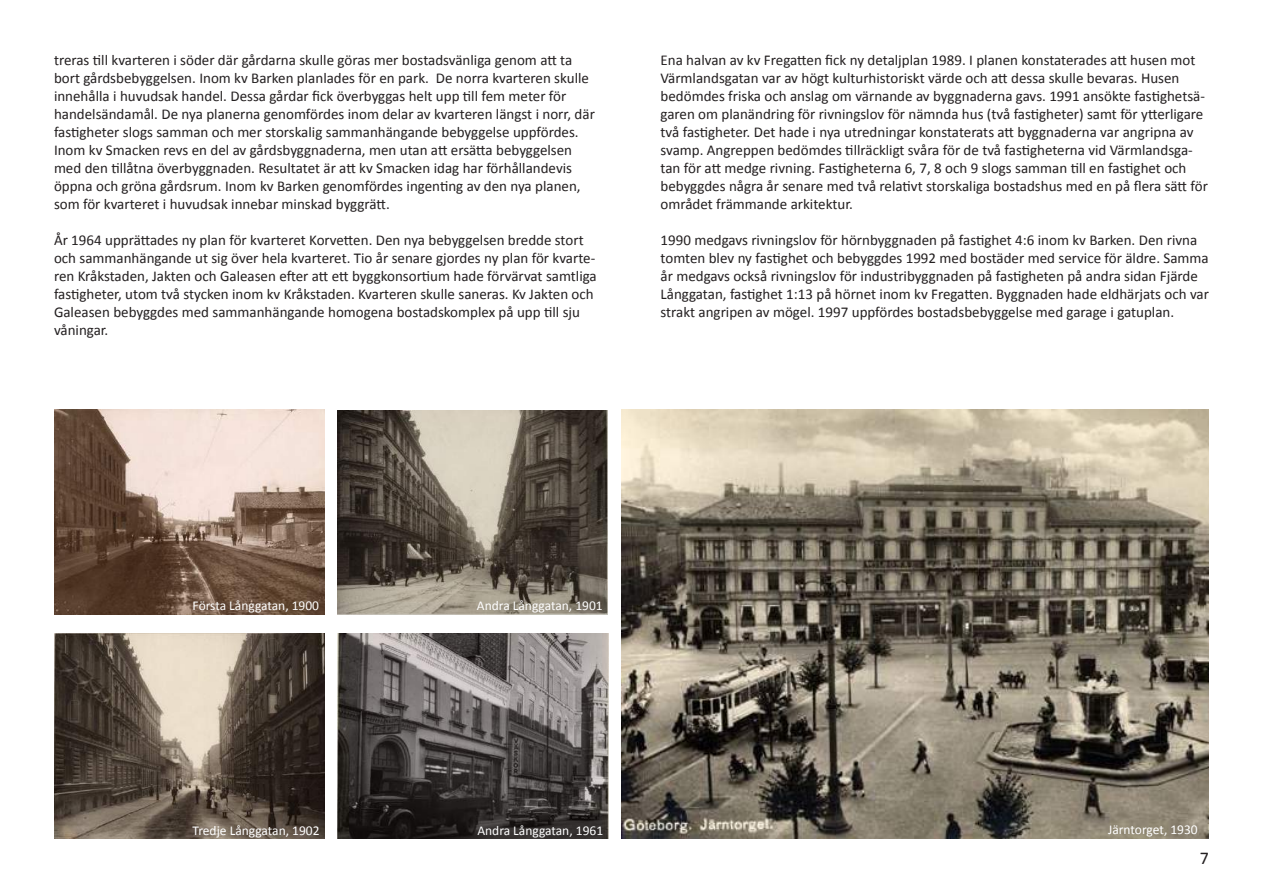
<style>
.page{position:relative;width:1263px;height:893px;background:#fff}
.page>*{position:absolute;margin:0;border:0;box-sizing:border-box;transform-origin:0 0}
.t1{font:18px "Calibri";color:#231f20}
.t2{font:15px/18px "Calibri";color:#231f20}
.t3{font:13.5px "Calibri";color:#fff}
</style>
<div class="page">
<img style="left:338px;top:410px;width:269px;height:204px">
<img style="left:54px;top:634px;width:271px;height:205px">
<img style="left:54px;top:409px;width:270px;height:205px">
<img style="left:622px;top:410px;width:587px;height:429px">
<img style="left:338px;top:634px;width:270px;height:205px">
<p class="t2" style="left:54px;top:51px;width:542px">treras till kvarteren i söder där gårdarna skulle göras mer bostadsvänliga genom att ta bort gårdsbebyggelsen. Inom kv Barken planlades för en park. De norra kvarteren skulle innehålla i huvudsak handel. Dessa gårdar fick överbyggas helt upp till fem meter för handelsändamål. De nya planerna genomfördes inom delar av kvarteren längst i norr, där fastigheter slogs samman och mer storskalig sammanhängande bebyggelse uppfördes.<br>Inom kv Smacken revs en del av gårdsbyggnaderna, men utan att ersätta bebyggelsen med den tillåtna överbyggnaden. Resultatet är att kv Smacken idag har förhållandevis öppna och gröna gårdsrum. Inom kv Barken genomfördes ingenting av den nya planen, som för kvarteret i huvudsak innebar minskad byggrätt.</p>
<p class="t2" style="left:54px;top:231px;width:544px">År 1964 upprättades ny plan för kvarteret Korvetten. Den nya bebyggelsen bredde stort och sammanhängande ut sig över hela kvarteret. Tio år senare gjordes ny plan för kvarte&shy;ren Kråkstaden, Jakten och Galeasen efter att ett byggkonsortium hade förvärvat samtliga fastigheter, utom två stycken inom kv Kråkstaden. Kvarteren skulle saneras. Kv Jakten och Galeasen bebyggdes med sammanhängande homogena bostadskomplex på upp till sju våningar.</p>
<p class="t2" style="left:660px;top:51px;width:549px">Ena halvan av kv Fregatten fick ny detaljplan 1989. I planen konstaterades att husen mot Värmlandsgatan var av högt kulturhistoriskt värde och att dessa skulle bevaras. Husen bedömdes friska och anslag om värnande av byggnaderna gavs. 1991 ansökte fastighetsä&shy;garen om planändring för rivningslov för nämnda hus (två fastigheter) samt för ytterligare två fastigheter. Det hade i nya utredningar konstaterats att byggnaderna var angripna av svamp. Angreppen bedömdes tillräckligt svåra för de två fastigheterna vid Värmlandsga&shy;tan för att medge rivning. Fastigheterna 6, 7, 8 och 9 slogs samman till en fastighet och bebyggdes några år senare med två relativt storskaliga bostadshus med en på flera sätt för området främmande arkitektur.</p>
<p class="t2" style="left:660px;top:231px;width:550px">1990 medgavs rivningslov för hörnbyggnaden på fastighet 4:6 inom kv Barken. Den rivna tomten blev ny fastighet och bebyggdes 1992 med bostäder med service för äldre. Samma år medgavs också rivningslov för industribyggnaden på fastigheten på andra sidan Fjärde Långgatan, fastighet 1:13 på hörnet inom kv Fregatten. Byggnaden hade eldhärjats och var strakt angripen av mögel. 1997 uppfördes bostadsbebyggelse med garage i gatuplan.</p>
<p class="t3" style="left:193px;top:597px;width:128px">Första Långgatan, 1900</p>
<p class="t3" style="left:477px;top:597px;width:127px">Andra Långgatan, 1901</p>
<p class="t3" style="left:193px;top:822px;width:128px">Tredje Långgatan, 1902</p>
<p class="t3" style="left:477px;top:822px;width:127px">Andra Långgatan, 1961</p>
<p class="t3" style="left:1108px;top:821px;width:91px">Järntorget, 1930</p>
<p class="t1" style="left:1200px;top:846px;width:11px">7</p>
</div>
